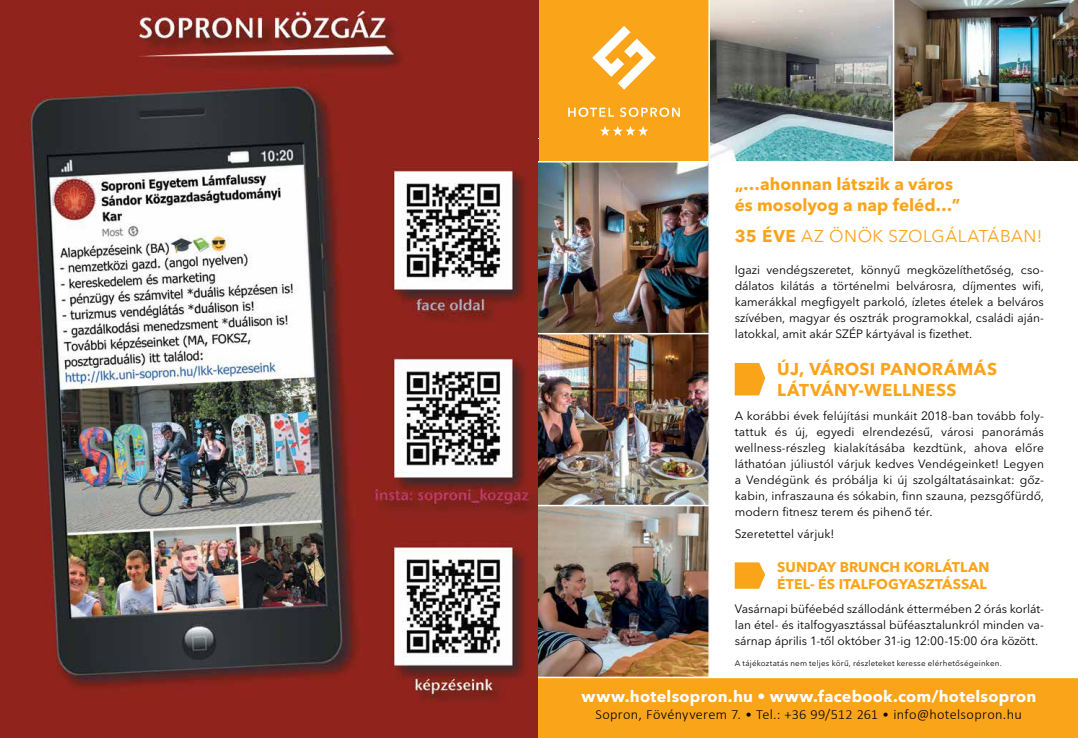
<style>
.page{position:relative;width:1078px;height:738px;background:#fff}
.page>*{position:absolute;margin:0;border:0;box-sizing:border-box;transform-origin:0 0}
.t1{font:700 17px/20.4px "Avenir Next LT Pro";color:#faa41a}
.t2{font:700 17px/20.4px "Avenir Next LT Pro";letter-spacing:.025em;color:#faa41a}
.t3{font:17px "Avenir Next LT Pro";letter-spacing:.03em;color:#faa41a}
.t4{font:700 16px "Avenir Next LT Pro";letter-spacing:.02em;color:#fff}
.t5{font:300 14px "Calibri";letter-spacing:.02em;color:#000}
.t6{font:700 14px/16.8px "Avenir Next LT Pro";color:#faa41a}
.t7{font:12px/16px "Avenir Next LT Pro";color:#000;text-align:justify}
.t8{font:8px "Avenir Next LT Pro";letter-spacing:.025em;color:#000}
.s1{font-weight:700}
</style>
<div class="page">
<img style="left:0;top:0;width:539px;height:737px">
<div style="left:539px;top:0;width:170px;height:162px;background:#faa41a"></div>
<img style="left:539px;top:162px;width:169px;height:170px">
<img style="left:539px;top:334px;width:169px;height:170px">
<img style="left:539px;top:506px;width:169px;height:170px">
<img style="left:710px;top:0;width:182px;height:161px">
<img style="left:894px;top:0;width:183px;height:161px">
<svg style="left:592px;top:26px;width:63px;height:64px"></svg>
<svg style="left:568px;top:107px;width:45px;height:10px"></svg>
<svg style="left:620px;top:107px;width:60px;height:10px"></svg>
<svg style="left:600px;top:126px;width:48px;height:10px"></svg>
<svg style="left:734px;top:562px;width:31px;height:26px"></svg>
<svg style="left:734px;top:362px;width:31px;height:33px"></svg>
<div style="left:539px;top:677px;width:538px;height:60px;background:#faa41a"></div>
<hr style="left:708px;top:0;width:1px;height:677px;background:#fff">
<hr style="left:539px;top:161px;width:538px;height:1px;background:#fff">
<h1 class="t1" style="left:734px;top:174px;width:227px">„…ahonnan látszik a város és mosolyog a nap feléd…”</h1>
<h1 class="t3" style="left:734px;top:225px;width:309px"><span class="s1">35 ÉVE</span> AZ ÖNÖK SZOLGÁLATÁBAN!</h1>
<p class="t7" style="left:734px;top:261px;width:311px">Igazi vendégszeretet, könnyű megközelíthetőség, cso&shy;dálatos kilátás a történelmi belvárosra, díjmentes wifi, kamerákkal megfigyelt parkoló, ízletes ételek a belváros szívében, magyar és osztrák programokkal, családi aján&shy;latokkal, amit akár SZÉP kártyával is fizethet.</p>
<h1 class="t2" style="left:777px;top:359px;width:221px">ÚJ, VÁROSI PANORÁMÁS<br>LÁTVÁNY-WELLNESS</h1>
<p class="t7" style="left:734px;top:408px;width:311px">A korábbi évek felújítási munkáit 2018-ban tovább foly&shy;tattuk és új, egyedi elrendezésű, városi panorámás wellness-részleg kialakításába kezdtünk, ahova előre láthatóan júliustól várjuk kedves Vendégeinket! Legyen a Vendégünk és próbálja ki új szolgáltatásainkat: gőz&shy;kabin, infraszauna és sókabin, finn szauna, pezsgőfürdő, modern fitnesz terem és pihenő tér.</p>
<p class="t7" style="left:734px;top:525px;width:101px">Szeretettel várjuk!</p>
<p class="t6" style="left:777px;top:558px;width:213px">SUNDAY BRUNCH KORLÁTLAN<br>ÉTEL- ÉS ITALFOGYASZTÁSSAL</p>
<p class="t7" style="left:734px;top:600px;width:311px">Vasárnapi büféebéd szállodánk éttermében 2 órás korlát&shy;lan étel- és italfogyasztással büféasztalunkról minden va&shy;sárnap április 1-től október 31-ig 12:00-15:00 óra között.</p>
<p class="t8" style="left:734px;top:658px;width:268px">A tájékoztatás nem teljes körű, részleteket keresse elérhetőségeinken.</p>
<h2 class="t4" style="left:581px;top:686px;width:456px">www.hotelsopron.hu • www.facebook.com/hotelsopron</h2>
<p class="t5" style="left:595px;top:705px;width:428px">Sopron, Fövényverem 7. • Tel.: +36 99/512 261 • info@hotelsopron.hu</p>
</div>
